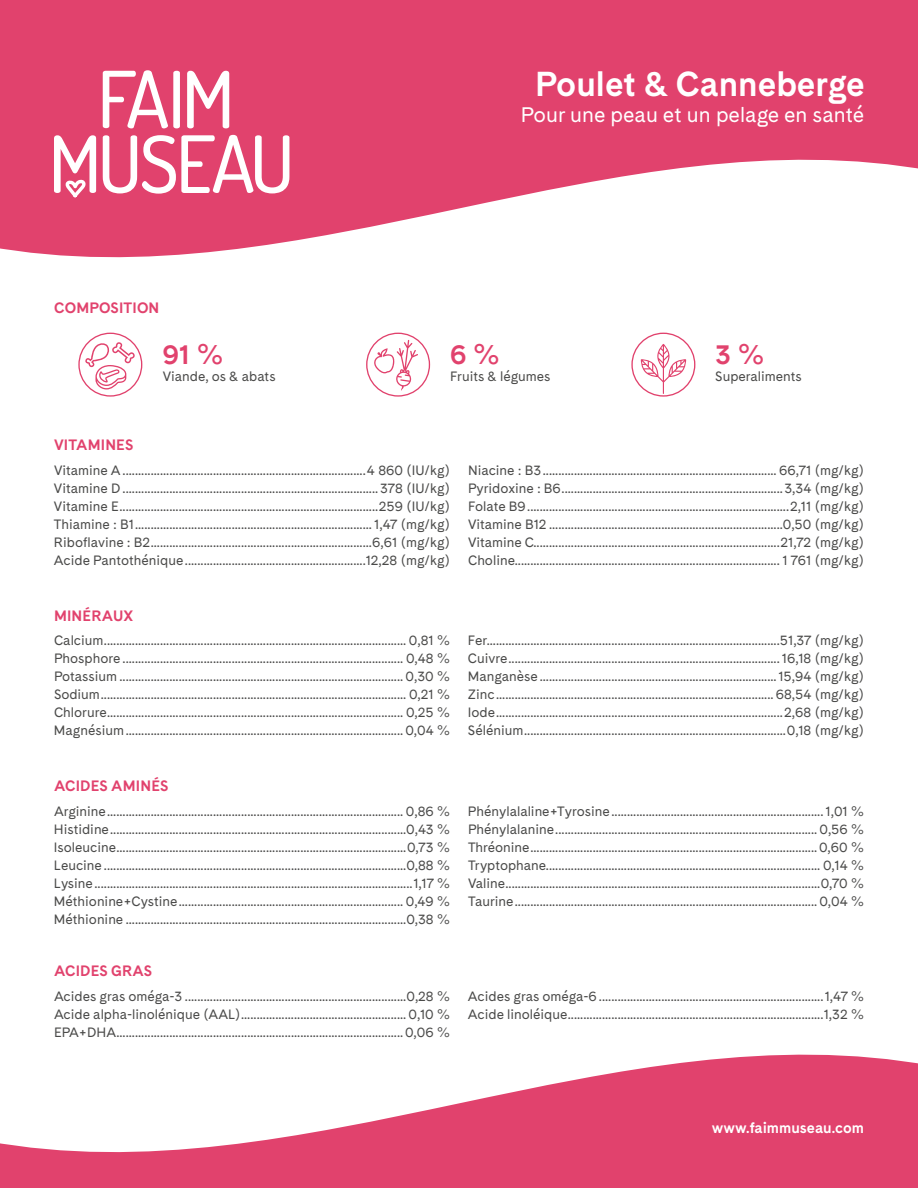
<style>
.page{position:relative;width:918px;height:1188px;background:#fff}
.page>*{position:absolute;margin:0;border:0;box-sizing:border-box;transform-origin:0 0}
.t1{font:700 34.5px "Cadiz";color:#fff}
.t2{font:700 27px "Cadiz";color:#e1426d}
.t3{font:21px "Cadiz";color:#fff}
.t4{font:700 15px "Cadiz";letter-spacing:.01em;color:#e1426d}
.t5{font:700 15px "Cadiz";color:#fff}
.t6{font:13.5px/18px "Cadiz";color:#4a4a49;text-align:justify}
</style>
<div class="page">
<svg style="left:0;top:1054px;width:918px;height:134px;fill:#e1426d"></svg>
<svg style="left:78px;top:333px;width:64px;height:64px"></svg>
<svg style="left:366px;top:333px;width:64px;height:64px"></svg>
<svg style="left:631px;top:333px;width:64px;height:64px"></svg>
<svg style="left:0;top:0;width:918px;height:258px;fill:#e1426d"></svg>
<svg style="left:103px;top:70px;width:77px;height:58px"></svg>
<svg style="left:187px;top:71px;width:42px;height:57px"></svg>
<svg style="left:103px;top:135px;width:186px;height:59px"></svg>
<svg style="left:54px;top:135px;width:42px;height:63px"></svg>
<p class="t4" style="left:54px;top:296px;width:107px">COMPOSITION</p>
<h2 class="t2" style="left:163px;top:335px;width:62px">91 %</h2>
<p class="t6" style="left:163px;top:367px;width:114px">Viande, os &amp; abats</p>
<h1 class="t1" style="left:535px;top:58px;width:331px">Poulet &amp; Canneberge</h1>
<h3 class="t3" style="left:521px;top:99px;width:345px">Pour une peau et un pelage en santé</h3>
<h2 class="t2" style="left:450px;top:335px;width:51px">6%</h2>
<p class="t6" style="left:450px;top:367px;width:102px">Fruits &amp; légumes</p>
<h2 class="t2" style="left:715px;top:335px;width:50px">3%</h2>
<p class="t6" style="left:715px;top:367px;width:88px">Superaliments</p>
<p class="t4" style="left:54px;top:433px;width:81px">VITAMINES</p>
<p class="t6" style="left:54px;top:461px;width:398px">Vitamine A ..............................................................................4 860 (IU/kg)<br>Vitamine D ..................................................................................378 (IU/kg)<br>Vitamine E...................................................................................259 (IU/kg)<br>Thiamine : B1............................................................................ 1,47 (mg/kg)<br>Riboflavine : B2.......................................................................6,61 (mg/kg)<br>Acide Pantothénique..........................................................12,28 (mg/kg)</p>
<p class="t6" style="left:468px;top:461px;width:398px">Niacine : B3........................................................................... 66,71 (mg/kg)<br>Pyridoxine : B6.......................................................................3,34 (mg/kg)<br>Folate B9....................................................................................2,11 (mg/kg)<br>Vitamine B12 ...........................................................................0,50 (mg/kg)<br>Vitamine C...............................................................................21,72 (mg/kg)<br>Choline..................................................................................... 1 761 (mg/kg)</p>
<p class="t4" style="left:54px;top:604px;width:81px">MINÉRAUX</p>
<p class="t6" style="left:54px;top:631px;width:397px">Calcium................................................................................................. 0,81 % Phosphore .......................................................................................... 0,48 % Potassium ........................................................................................... 0,30 % Sodium.................................................................................................. 0,21 % Chlorure............................................................................................... 0,25 % Magnésium......................................................................................... 0,04 %</p>
<p class="t6" style="left:468px;top:631px;width:397px">Fer..............................................................................................51,37 (mg/kg)<br>Cuivre.......................................................................................16,18 (mg/kg)<br>Manganèse ............................................................................15,94 (mg/kg)<br>Zinc......................................................................................... 68,54 (mg/kg)<br>Iode............................................................................................2,68 (mg/kg)<br>Sélénium....................................................................................0,18 (mg/kg)</p>
<p class="t4" style="left:54px;top:775px;width:116px">ACIDES AMINÉS</p>
<p class="t6" style="left:54px;top:802px;width:397px">Arginine............................................................................................... 0,86 % Histidine...............................................................................................0,43 % Isoleucine.............................................................................................0,73 % Leucine .................................................................................................0,88 % Lysine......................................................................................................1,17 % Méthionine+Cystine........................................................................ 0,49 % Méthionine ..........................................................................................0,38 %</p>
<p class="t6" style="left:468px;top:802px;width:398px">Phénylalaline+Tyrosine....................................................................1,01 % Phénylalanine.................................................................................... 0,56 % Thréonine............................................................................................0,60 % Tryptophane........................................................................................ 0,14 % Valine.....................................................................................................0,70 % Taurine................................................................................................. 0,04 %</p>
<p class="t4" style="left:54px;top:959px;width:100px">ACIDES GRAS</p>
<p class="t6" style="left:54px;top:987px;width:397px">Acides gras oméga-3 .......................................................................0,28 % Acide alpha-linolénique (AAL)..................................................... 0,10 % EPA+DHA............................................................................................0,06 %</p>
<p class="t6" style="left:468px;top:987px;width:397px">Acides gras oméga-6 ........................................................................1,47 %<br>Acide linoléique..................................................................................1,32 %</p>
<p class="t5" style="left:712px;top:1117px;width:154px">www.faimmuseau.com</p>
</div>
